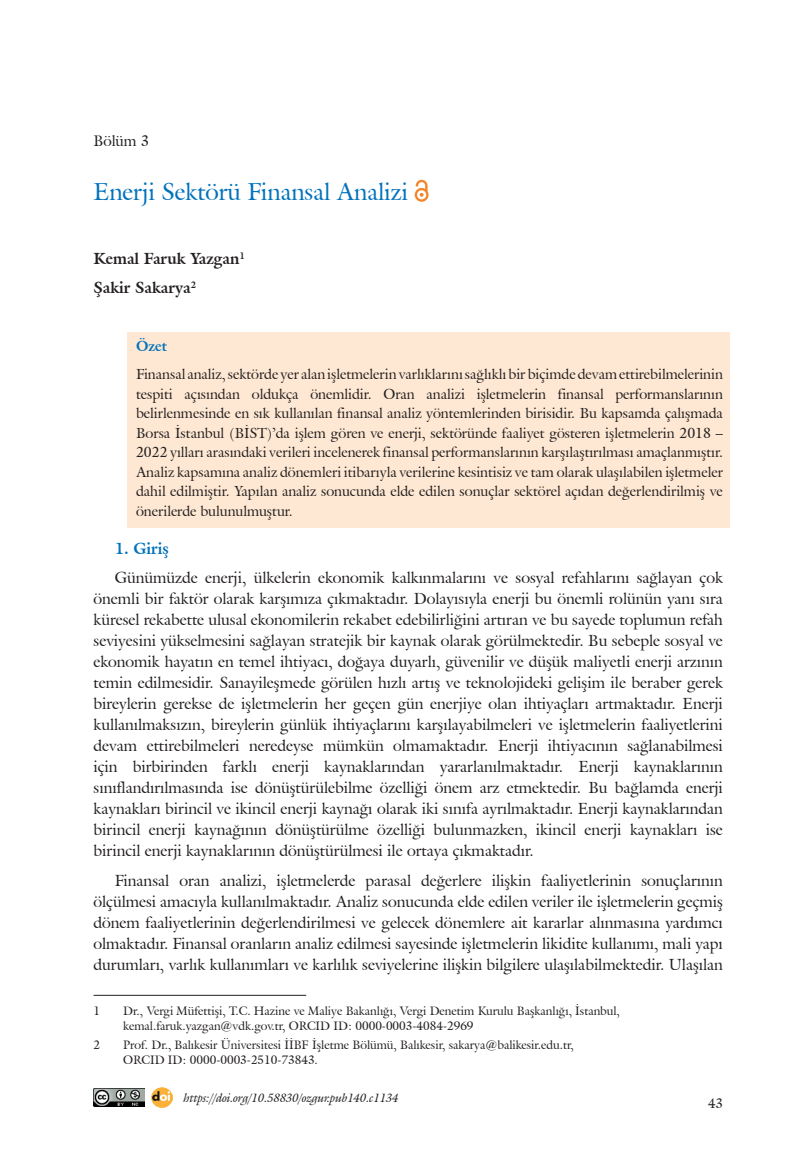
<style>
.page{position:relative;width:808px;height:1149px;background:#fff}
.page>*{position:absolute;margin:0;border:0;box-sizing:border-box;transform-origin:0 0}
.t1{font:24px "Galliard IT Cby BT";color:#0072bc}
.t2{font:15.75px/21px "Galliard IT Cby BT";color:#231f20;text-align:justify}
.t3{font:700 15.75px/29.5px "Galliard IT Cby BT";color:#231f20}
.t4{font:700 15.75px "Galliard IT Cby BT";color:#0072bc}
.t5{font:15px "Galliard IT Cby BT";color:#231f20}
.t6{font:14.25px/19.5px "Galliard IT Cby BT";color:#231f20;text-align:justify}
.t7{font:700 14.25px "Galliard IT Cby BT";color:#0072bc}
.t8{font:13.5px "Galliard IT Cby BT";color:#231f20}
.t9{font:12px/15px "Galliard IT Cby BT";color:#231f20}
.t10{font:italic 12px "Galliard IT Cby BT";color:#231f20}
</style>
<div class="page">
<div style="left:127px;top:332px;width:603px;height:195px;background:#fee8d3"></div>
<svg style="left:415px;top:180px;width:14px;height:22px"></svg>
<hr style="left:94px;top:994px;width:212px;height:1px;background:#231f20">
<img style="left:94px;top:1088px;width:51px;height:18px">
<img style="left:152px;top:1087px;width:21px;height:20px">
<p class="t5" style="left:94px;top:131px;width:57px">Bölüm 3</p>
<h1 class="t1" style="left:94px;top:176px;width:316px">Enerji Sektörü Finansal Analizi</h1>
<p class="t3" style="left:94px;top:243px;width:153px">Kemal Faruk Yazgan<sup>1<br></sup>Şakir Sakarya<sup>2</sup></p>
<p class="t7" style="left:136px;top:336px;width:32px">Özet</p>
<p class="t6" style="left:136px;top:364px;width:588px">Finansal analiz, sektörde yer alan işletmelerin varlıklarını sağlıklı bir biçimde devam ettirebilmelerinin tespiti açısından oldukça önemlidir. Oran analizi işletmelerin finansal performanslarının belirlenmesinde en sık kullanılan finansal analiz yöntemlerinden birisidir. Bu kapsamda çalışmada Borsa İstanbul (BİST)’da işlem gören ve enerji, sektöründe faaliyet gösteren işletmelerin 2018 – 2022 yılları arasındaki verileri incelenerek finansal performanslarının karşılaştırılması amaçlanmıştır.<br>Analiz kapsamına analiz dönemleri itibarıyla verilerine kesintisiz ve tam olarak ulaşılabilen işletmeler dahil edilmiştir. Yapılan analiz sonucunda elde edilen sonuçlar sektörel açıdan değerlendirilmiş ve önerilerde bulunulmuştur.</p>
<p class="t4" style="left:115px;top:537px;width:56px">1. Giriş</p>
<p class="t2" style="left:94px;top:567px;width:631px;text-indent:21px">Günümüzde enerji, ülkelerin ekonomik kalkınmalarını ve sosyal refahlarını sağlayan çok önemli bir faktör olarak karşımıza çıkmaktadır. Dolayısıyla enerji bu önemli rolünün yanı sıra küresel rekabette ulusal ekonomilerin rekabet edebilirliğini artıran ve bu sayede toplumun refah seviyesini yükselmesini sağlayan stratejik bir kaynak olarak görülmektedir. Bu sebeple sosyal ve ekonomik hayatın en temel ihtiyacı, doğaya duyarlı, güvenilir ve düşük maliyetli enerji arzının temin edilmesidir. Sanayileşmede görülen hızlı artış ve teknolojideki gelişim ile beraber gerek bireylerin gerekse de işletmelerin her geçen gün enerjiye olan ihtiyaçları artmaktadır. Enerji kullanılmaksızın, bireylerin günlük ihtiyaçlarını karşılayabilmeleri ve işletmelerin faaliyetlerini devam ettirebilmeleri neredeyse mümkün olmamaktadır. Enerji ihtiyacının sağlanabilmesi için birbirinden farklı enerji kaynaklarından yararlanılmaktadır. Enerji kaynaklarının sınıflandırılmasında ise dönüştürülebilme özelliği önem arz etmektedir. Bu bağlamda enerji kaynakları birincil ve ikincil enerji kaynağı olarak iki sınıfa ayrılmaktadır. Enerji kaynaklarından birincil enerji kaynağının dönüştürülme özelliği bulunmazken, ikincil enerji kaynakları ise birincil enerji kaynaklarının dönüştürülmesi ile ortaya çıkmaktadır.</p>
<p class="t2" style="left:94px;top:869px;width:631px;text-indent:21px">Finansal oran analizi, işletmelerde parasal değerlere ilişkin faaliyetlerinin sonuçlarının ölçülmesi amacıyla kullanılmaktadır. Analiz sonucunda elde edilen veriler ile işletmelerin geçmiş dönem faaliyetlerinin değerlendirilmesi ve gelecek dönemlere ait kararlar alınmasına yardımcı olmaktadır. Finansal oranların analiz edilmesi sayesinde işletmelerin likidite kullanımı, mali yapı durumları, varlık kullanımları ve karlılık seviyelerine ilişkin bilgilere ulaşılabilmektedir. Ulaşılan</p>
<p class="t9" style="left:94px;top:1002px;width:8px">1</p>
<p class="t9" style="left:123px;top:1002px;width:498px">Dr., Vergi Müfettişi, T.C. Hazine ve Maliye Bakanlığı, Vergi Denetim Kurulu Başkanlığı, İstanbul, kemal.faruk.yazgan@vdk.gov.tr, ORCID ID: 0000-0003-4084-2969</p>
<p class="t9" style="left:94px;top:1036px;width:8px">2</p>
<p class="t9" style="left:123px;top:1036px;width:452px">Prof. Dr., Balıkesir Üniversitesi İİBF İşletme Bölümü, Balıkesir, sakarya@balikesir.edu.tr,<br>ORCID ID: 0000-0003-2510-73843.</p>
<p class="t10" style="left:184px;top:1089px;width:216px">https://doi.org/10.58830/ozgur.pub140.c1134</p>
<p class="t8" style="left:708px;top:1094px;width:16px">43</p>
</div>
